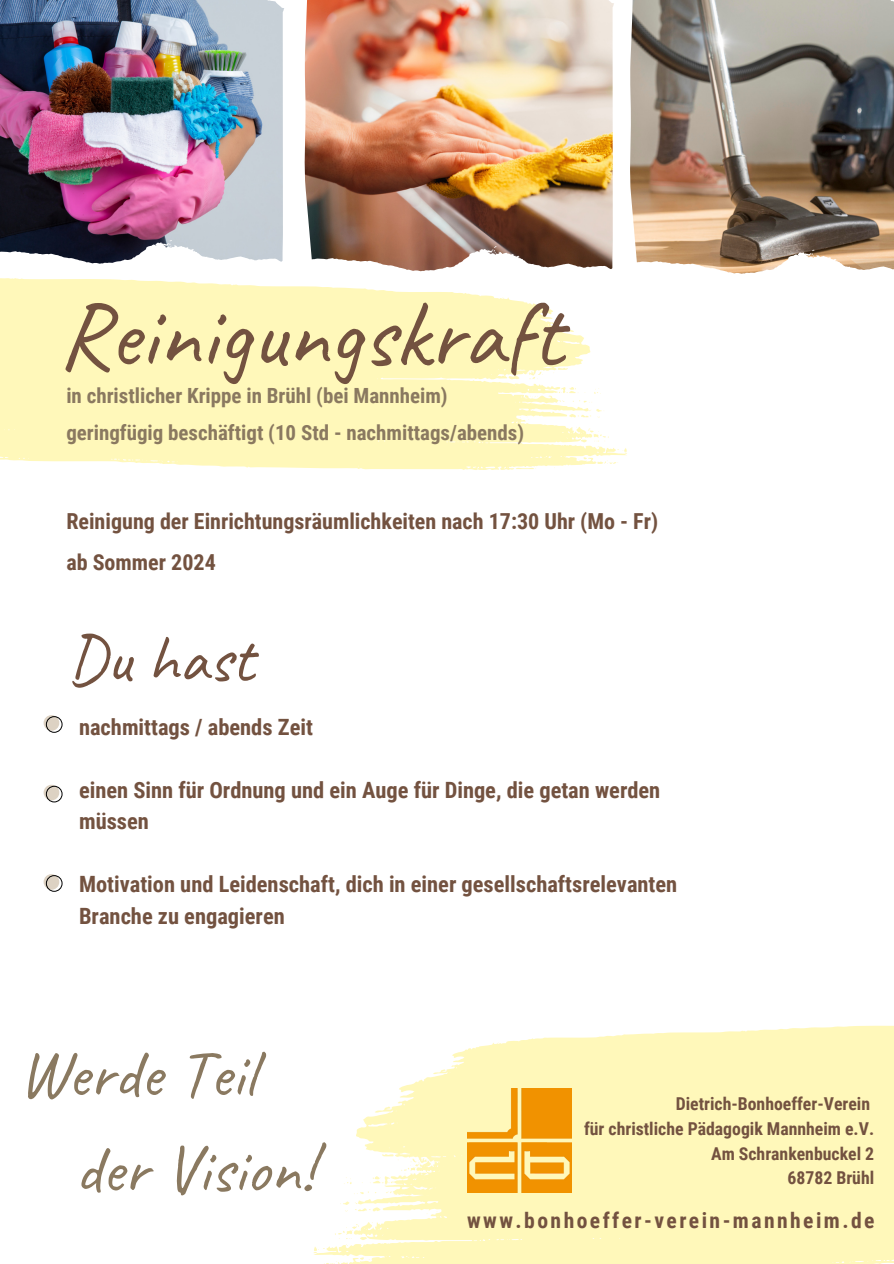
<style>
.page{position:relative;width:894px;height:1264px;background:#fff}
.page>*{position:absolute;margin:0;border:0;box-sizing:border-box;transform-origin:0 0}
.t1{font:94.5px "Caveat";color:#735240}
.t2{font:67.5px/95.4px "Caveat";color:#8a7960}
.t3{font:67.5px "Caveat";color:#735240}
.t4{font:700 22.35px/31.5px "Roboto Condensed";color:#735240}
.t5{font:700 22.05px/40.5px "Roboto Condensed";color:#735240}
.t6{font:700 21.6px "Roboto Condensed";letter-spacing:.115em;color:#735240}
.t7{font:700 21px/37.2px "Roboto Condensed";color:#8a7960}
.t8{font:700 17.7px/24.8px "Roboto Condensed";color:#735240;text-align:right}
</style>
<div class="page">
<img style="left:0;top:0;width:893px;height:892px">
<img style="left:78px;top:0;width:206px;height:8px">
<div style="left:719px;top:0;width:174px;height:16px;background:#bdbab0"></div>
<img style="left:397px;top:0;width:217px;height:3px">
<svg style="left:0;top:276px;width:627px;height:194px;fill:#fff8ba"></svg>
<div style="left:44px;top:715px;width:15px;height:15px;background:#ddd2c3;border-radius:50%"></div>
<div style="left:46px;top:716px;width:16px;height:16px;border:1px solid #000;border-radius:50%"></div>
<div style="left:44px;top:784px;width:15px;height:16px;background:#ddd2c3;border-radius:50%"></div>
<div style="left:46px;top:786px;width:16px;height:16px;border:1px solid #000;border-radius:50%"></div>
<div style="left:44px;top:874px;width:15px;height:15px;background:#ddd2c3;border-radius:50%"></div>
<div style="left:46px;top:875px;width:16px;height:16px;border:1px solid #000;border-radius:50%"></div>
<svg style="left:479px;top:1025px;width:414px;height:22px;fill:#fff8ba"></svg>
<svg style="left:313px;top:1047px;width:580px;height:216px;fill:#fff8ba"></svg>
<img style="left:467px;top:1088px;width:104px;height:103px">
<h1 class="t1" style="left:61px;top:275px;width:502px">Reinigungskraft</h1>
<p class="t7" style="left:66px;top:377px;width:459px">in christlicher Krippe in Brühl (bei Mannheim) geringfügig beschäftigt (10 Std - nachmittags/abends)</p>
<p class="t5" style="left:66px;top:501px;width:593px">Reinigung der Einrichtungsräumlichkeiten nach 17:30 Uhr (Mo - Fr) ab Sommer 2024</p>
<h2 class="t3" style="left:67px;top:616px;width:188px">Du hast</h2>
<p class="t4" style="left:79px;top:711px;width:235px">nachmittags / abends Zeit</p>
<p class="t4" style="left:79px;top:774px;width:582px">einen Sinn für Ordnung und ein Auge für Dinge, die getan werden müssen</p>
<p class="t4" style="left:79px;top:869px;width:599px">Motivation und Leidenschaft, dich in einer gesellschaftsrelevanten<br>Branche zu engagieren</p>
<h2 class="t2" style="left:75px;top:1025px;width:240px;text-indent:-56px">Werde Teil der Vision!</h2>
<p class="t8" style="left:584px;top:1091px;width:291px">Dietrich-Bonhoeffer-Verein<br>für christliche Pädagogik Mannheim e.V.<br>Am Schrankenbuckel 2<br>68782 Brühl</p>
<p class="t6" style="left:467px;top:1207px;width:409px">www.bonhoeffer-verein-mannheim.de</p>
</div>
